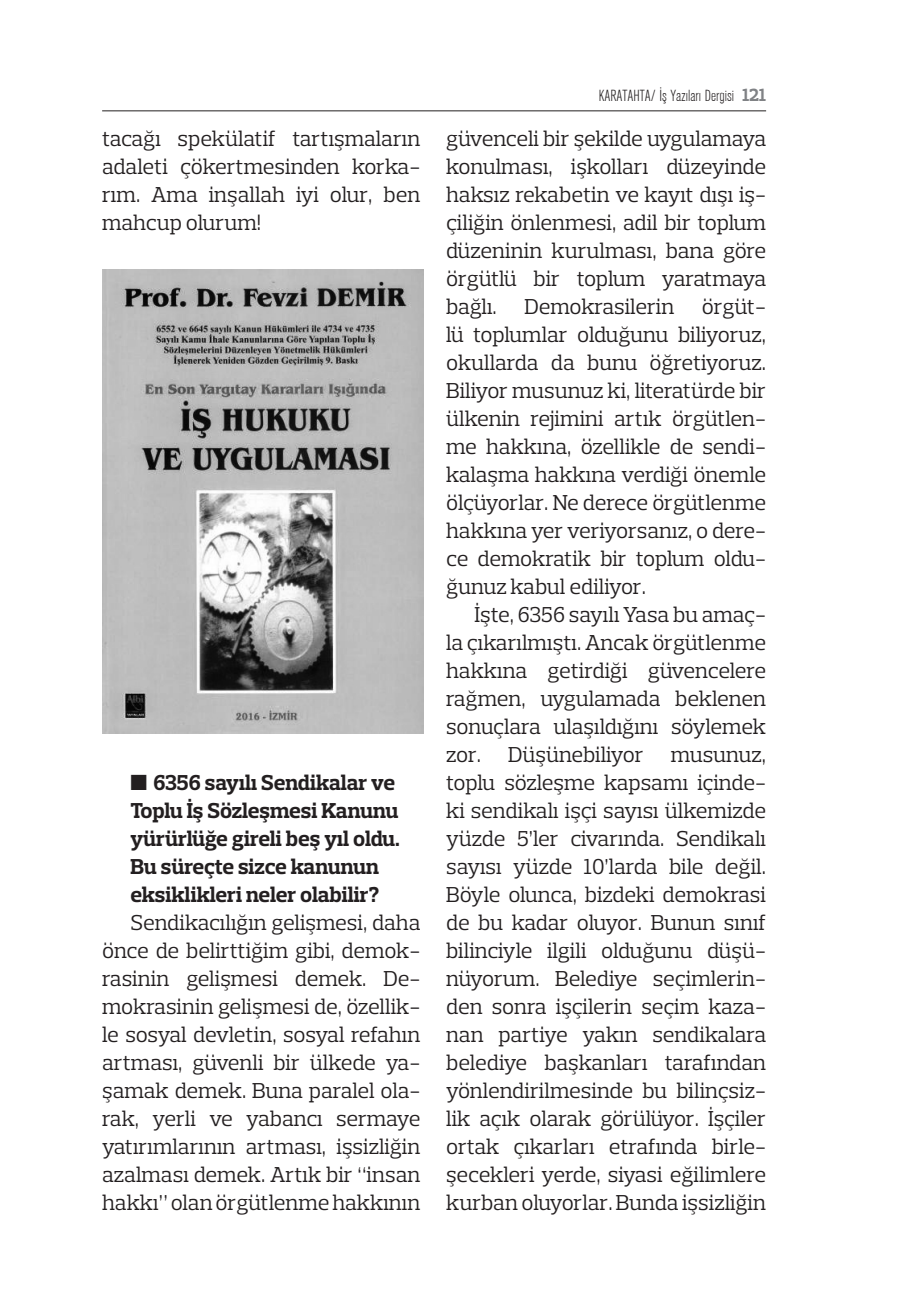
<style>
.page{position:relative;width:908px;height:1304px;background:#fff}
.page>*{position:absolute;margin:0;border:0;box-sizing:border-box;transform-origin:0 0}
.t1{font:22px/28px "Prelo Slab";color:#231f20;text-align:justify}
.t2{font:700 22px "Prelo Slab";color:#231f20}
.t3{font:16px "Akzidenz Grotesk Light Cn";color:#231f20}
.s1{font-family:"Prelo Slab";font-weight:700;font-size:18px;color:#808285}
</style>
<div class="page">
<hr style="left:102px;top:111px;width:663px;height:1px;background:#231f20">
<img style="left:102px;top:269px;width:321px;height:465px">
<p class="t1" style="left:102px;top:124px;width:319px">tacağı spekülatif tartışmaların adaleti çökertmesinden korka&shy;rım. Ama inşallah iyi olur, ben mahcup olurum!</p>
<p class="t2" style="left:130px;top:769px;width:266px">■ 6356 sayılı Sendikalar ve</p>
<p class="t2" style="left:130px;top:797px;width:269px">Toplu İş Sözleşmesi Kanunu</p>
<p class="t2" style="left:130px;top:825px;width:271px">yürürlüğe gireli beş yıl oldu.</p>
<p class="t2" style="left:130px;top:853px;width:250px">Bu süreçte sizce kanunun</p>
<p class="t2" style="left:130px;top:881px;width:250px">eksiklikleri neler olabilir?</p>
<p class="t1" style="left:102px;top:908px;width:320px;text-indent:28px">Sendikacılığın gelişmesi, daha önce de belirttiğim gibi, demok&shy;rasinin gelişmesi demek. De&shy;mokrasinin gelişmesi de, özellik&shy;le sosyal devletin, sosyal refahın artması, güvenli bir ülkede ya&shy;şamak demek. Buna paralel ola&shy;rak, yerli ve yabancı sermaye yatırımlarının artması, işsizliğin azalması demek. Artık bir “insan hakkı” olan örgütlenme hakkının</p>
<p class="t3" style="left:598px;top:87px;width:169px">KARATAHTA/ İş Yazıları Dergisi <span class="s1">121</span></p>
<p class="t1" style="left:446px;top:124px;width:321px">güvenceli bir şekilde uygulamaya konulması, işkolları düzeyinde haksız rekabetin ve kayıt dışı iş&shy;çiliğin önlenmesi, adil bir toplum düzeninin kurulması, bana göre örgütlü bir toplum yaratmaya bağlı. Demokrasilerin örgüt&shy;lü toplumlar olduğunu biliyoruz, okullarda da bunu öğretiyoruz.<br>Biliyor musunuz ki, literatürde bir ülkenin rejimini artık örgütlen&shy;me hakkına, özellikle de sendi&shy;kalaşma hakkına verdiği önemle ölçüyorlar. Ne derece örgütlenme hakkına yer veriyorsanız, o dere&shy;ce demokratik bir toplum oldu&shy;ğunuz kabul ediliyor.</p>
<p class="t1" style="left:446px;top:600px;width:321px;text-indent:28px">İşte, 6356 sayılı Yasa bu amaç&shy;la çıkarılmıştı. Ancak örgütlenme hakkına getirdiği güvencelere rağmen, uygulamada beklenen sonuçlara ulaşıldığını söylemek zor. Düşünebiliyor musunuz, toplu sözleşme kapsamı içinde&shy;ki sendikalı işçi sayısı ülkemizde yüzde 5’ler civarında. Sendikalı sayısı yüzde 10’larda bile değil.<br>Böyle olunca, bizdeki demokrasi de bu kadar oluyor. Bunun sınıf bilinciyle ilgili olduğunu düşü&shy;nüyorum. Belediye seçimlerin&shy;den sonra işçilerin seçim kaza&shy;nan partiye yakın sendikalara belediye başkanları tarafından yönlendirilmesinde bu bilinçsiz&shy;lik açık olarak görülüyor. İşçiler ortak çıkarları etrafında birle&shy;şecekleri yerde, siyasi eğilimlere kurban oluyorlar. Bunda işsizliğin</p>
</div>
